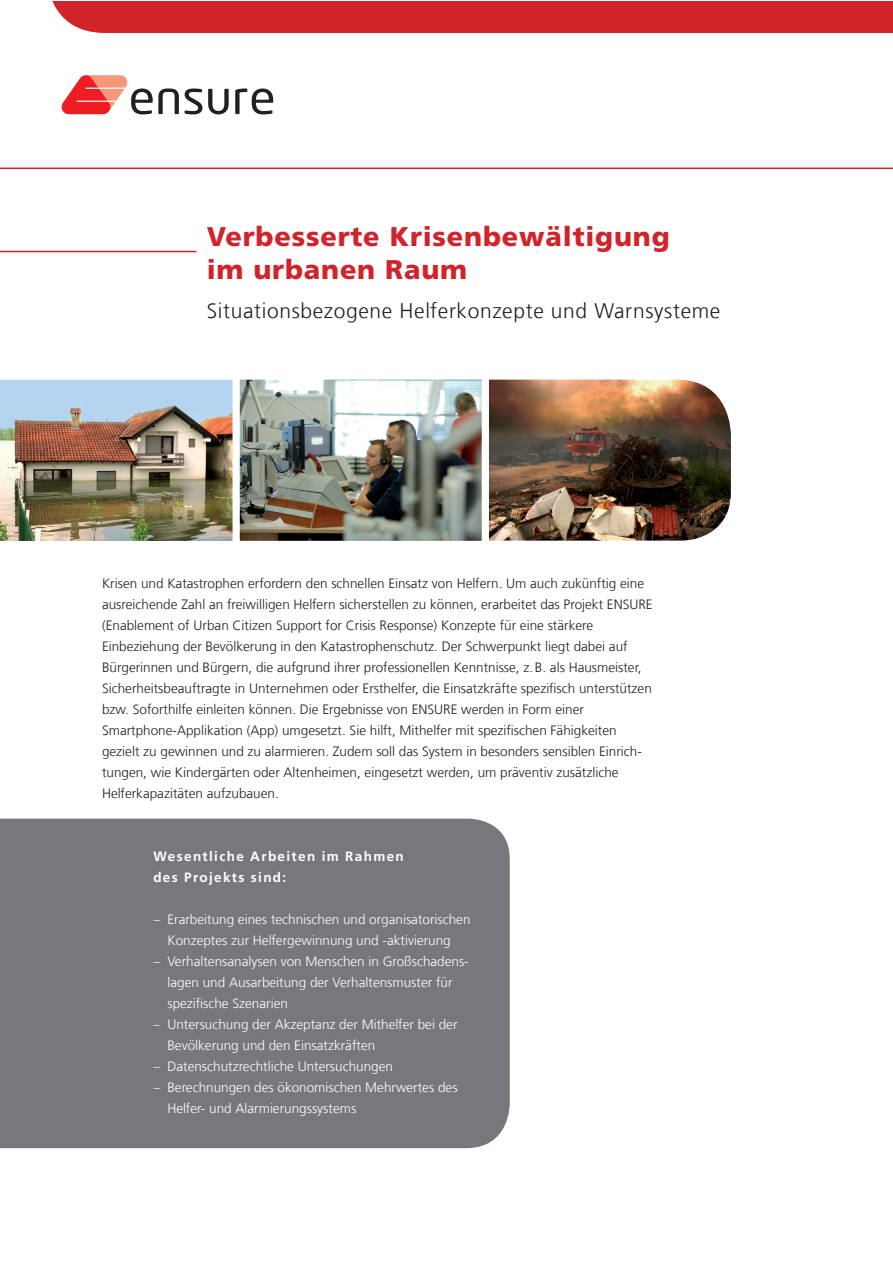
<style>
.page{position:relative;width:893px;height:1263px;background:#fff}
.page>*{position:absolute;margin:0;border:0;box-sizing:border-box;transform-origin:0 0}
.t1{font:900 27px/33px "Frutiger LT Com";letter-spacing:.03em;color:#d1232a}
.t2{font:300 21px "Frutiger LT Com";letter-spacing:.03em;color:#231f20}
.t3{font:300 13.5px/21px "Frutiger LT Com";color:#231f20}
.t4{font:300 13.5px/21px "Frutiger LT Com";color:#fff}
.t5{font:700 13.5px/21px "Frutiger LT Com";letter-spacing:.1em;color:#fff}
</style>
<div class="page">
<div style="left:52px;top:1px;width:840px;height:32px;background:#d1232a"></div>
<div style="left:0;top:819px;width:510px;height:329px;background:#77787d"></div>
<img style="left:0;top:379px;width:233px;height:162px">
<img style="left:240px;top:380px;width:241px;height:160px">
<div style="left:236px;top:376px;width:249px;height:168px;border:3px solid #fff"></div>
<img style="left:484px;top:376px;width:247px;height:168px">
<hr style="left:0;top:251px;width:196px;height:1px;background:#d1232a">
<hr style="left:0;top:168px;width:892px;height:1px;background:#d1232a">
<svg style="left:185px;top:89px;width:17px;height:25px"></svg>
<svg style="left:208px;top:89px;width:21px;height:25px"></svg>
<svg style="left:235px;top:89px;width:38px;height:25px"></svg>
<svg style="left:62px;top:75px;width:117px;height:40px"></svg>
<h1 class="t1" style="left:207px;top:222px;width:465px">Verbesserte Krisenbewältigung im urbanen Raum</h1>
<h2 class="t2" style="left:207px;top:302px;width:515px">Situationsbezogene Helferkonzepte und Warnsysteme</h2>
<p class="t3" style="left:102px;top:574px;width:552px">Krisen und Katastrophen erfordern den schnellen Einsatz von Helfern. Um auch zukünftig eine ausreichende Zahl an freiwilligen Helfern sicherstellen zu können, erarbeitet das Projekt ENSURE (Enablement of Urban Citizen Support for Crisis Response) Konzepte für eine stärkere Einbeziehung der Bevölkerung in den Katastrophenschutz. Der Schwerpunkt liegt dabei auf Bürgerinnen und Bürgern, die aufgrund ihrer professionellen Kenntnisse, z. B. als Hausmeister, Sicherheitsbeauftragte in Unternehmen oder Ersthelfer, die Einsatzkräfte spezifisch unterstützen bzw. Soforthilfe einleiten können. Die Ergebnisse von ENSURE werden in Form einer Smartphone-Applikation (App) umgesetzt. Sie hilft, Mithelfer mit spezifischen Fähigkeiten gezielt zu gewinnen und zu alarmieren. Zudem soll das System in besonders sensiblen Einrich&shy;tungen, wie Kindergärten oder Altenheimen, eingesetzt werden, um präventiv zusätzliche Helferkapazitäten aufzubauen.</p>
<p class="t5" style="left:153px;top:847px;width:252px">Wesentliche Arbeiten im Rahmen des Projekts sind:</p>
<p class="t4" style="left:153px;top:910px;width:319px;text-align:center">– Erarbeitung eines technischen und organisatorischen<br>Konzeptes zur Helfergewinnung und -aktivierung</p>
<p class="t4" style="left:167px;top:952px;width:303px;text-indent:-14px">– Verhaltensanalysen von Menschen in Großschadens&shy;lagen und Ausarbeitung der Verhaltensmuster für spezifische Szenarien</p>
<p class="t4" style="left:167px;top:1015px;width:292px;text-indent:-14px">– Untersuchung der Akzeptanz der Mithelfer bei der<br>Bevölkerung und den Einsatzkräften</p>
<p class="t4" style="left:153px;top:1057px;width:241px">– Datenschutzrechtliche Untersuchungen</p>
<p class="t4" style="left:167px;top:1078px;width:292px;text-indent:-14px">– Berechnungen des ökonomischen Mehrwertes des<br>Helfer- und Alarmierungssystems</p>
</div>
